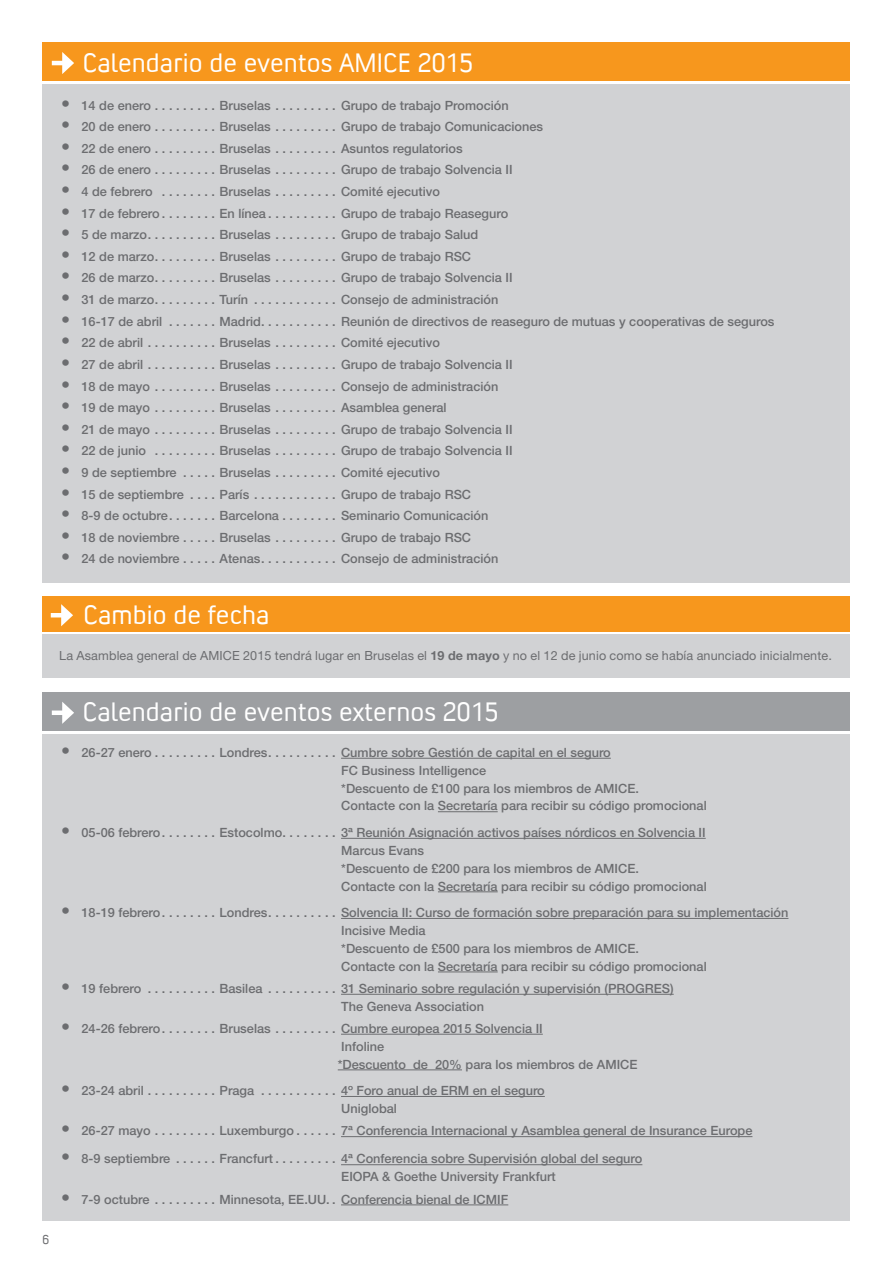
<style>
.page{position:relative;width:893px;height:1263px;background:#fff}
.page>*{position:absolute;margin:0;border:0;box-sizing:border-box;transform-origin:0 0}
.Amice_TITEL{font:27px "Convection";letter-spacing:.005em;color:#fff}
.t1{font:13.05px "Convection";color:#6c6d70}
.t2{font:500 12.75px/17.9px "Helvetica Neue LT Std";color:#6c6d70}
.Amice_body_copy{font:12.6px "Helvetica Neue LT Std";letter-spacing:.01em;color:#6c6d70}
.s1{font-size:18px}
.s2{font-weight:700}
.s3{font-size:13.05px}
</style>
<div class="page">
<div style="left:43px;top:733px;width:807px;height:487px;background:#d1d2d4"></div>
<div style="left:43px;top:84px;width:807px;height:499px;background:#d1d2d4"></div>
<div style="left:43px;top:43px;width:807px;height:38px;background:#f7971d"></div>
<hr style="left:52px;top:61px;width:14px;height:4px;background:#fff">
<svg style="left:62px;top:52px;width:12px;height:22px"></svg>
<div style="left:43px;top:692px;width:807px;height:38px;background:#9d9fa2"></div>
<div style="left:52px;top:710px;width:14px;height:5px;background:#fff"></div>
<svg style="left:62px;top:702px;width:12px;height:22px"></svg>
<hr style="left:341px;top:758px;width:270px;height:1px;background:#6c6d70">
<hr style="left:438px;top:811px;width:60px;height:1px;background:#6c6d70">
<hr style="left:341px;top:838px;width:365px;height:1px;background:#6c6d70">
<hr style="left:438px;top:891px;width:60px;height:1px;background:#6c6d70">
<hr style="left:341px;top:918px;width:447px;height:1px;background:#6c6d70">
<hr style="left:438px;top:971px;width:60px;height:1px;background:#6c6d70">
<hr style="left:341px;top:994px;width:333px;height:1px;background:#6c6d70">
<hr style="left:341px;top:1034px;width:202px;height:1px;background:#6c6d70">
<hr style="left:338px;top:1069px;width:124px;height:1px;background:#6c6d70">
<hr style="left:341px;top:1096px;width:204px;height:1px;background:#6c6d70">
<hr style="left:341px;top:1136px;width:411px;height:1px;background:#6c6d70">
<hr style="left:341px;top:1164px;width:301px;height:1px;background:#6c6d70">
<hr style="left:341px;top:1204px;width:167px;height:1px;background:#6c6d70">
<div style="left:43px;top:597px;width:807px;height:35px;background:#f7971d"></div>
<hr style="left:51px;top:613px;width:14px;height:4px;background:#fff">
<svg style="left:61px;top:604px;width:12px;height:22px"></svg>
<div style="left:43px;top:634px;width:807px;height:44px;background:#d1d2d4"></div>
<p class="Amice_TITEL" style="left:83px;top:45px;width:392px">Calendario de eventos AMICE 2015</p>
<p class="t2" style="left:61px;top:96px;width:449px"><span class="s1">•</span> 14 de enero . . . . . . . . . Bruselas . . . . . . . . . Grupo de trabajo Promoción</p>
<p class="t2" style="left:61px;top:118px;width:483px"><span class="s1">•</span> 20 de enero . . . . . . . . . Bruselas . . . . . . . . . Grupo de trabajo Comunicaciones</p>
<p class="t2" style="left:61px;top:139px;width:403px"><span class="s1">•</span> 22 de enero . . . . . . . . . Bruselas . . . . . . . . . Asuntos regulatorios</p>
<p class="t2" style="left:61px;top:161px;width:453px"><span class="s1">•</span> 26 de enero . . . . . . . . . Bruselas . . . . . . . . . Grupo de trabajo Solvencia II</p>
<p class="t2" style="left:61px;top:182px;width:380px"><span class="s1">•</span> 4 de febrero . . . . . . . . Bruselas . . . . . . . . . Comité ejecutivo</p>
<p class="t2" style="left:61px;top:204px;width:448px"><span class="s1">•</span> 17 de febrero . . . . . . . . En línea . . . . . . . . . . Grupo de trabajo Reaseguro</p>
<p class="t2" style="left:61px;top:226px;width:418px"><span class="s1">•</span> 5 de marzo . . . . . . . . . . Bruselas . . . . . . . . . Grupo de trabajo Salud</p>
<p class="t2" style="left:61px;top:247px;width:411px"><span class="s1">•</span> 12 de marzo . . . . . . . . . Bruselas . . . . . . . . . Grupo de trabajo RSC</p>
<p class="t2" style="left:61px;top:269px;width:453px"><span class="s1">•</span> 26 de marzo . . . . . . . . . Bruselas . . . . . . . . . Grupo de trabajo Solvencia II</p>
<p class="t2" style="left:61px;top:290px;width:439px"><span class="s1">•</span> 31 de marzo . . . . . . . . . Turín . . . . . . . . . . . . Consejo de administración</p>
<p class="t2" style="left:61px;top:312px;width:715px"><span class="s1">•</span> 16-17 de abril . . . . . . . Madrid . . . . . . . . . . . Reunión de directivos de reaseguro de mutuas y cooperativas de seguros</p>
<p class="t2" style="left:61px;top:334px;width:380px"><span class="s1">•</span> 22 de abril . . . . . . . . . . Bruselas . . . . . . . . . Comité ejecutivo</p>
<p class="t2" style="left:61px;top:355px;width:453px"><span class="s1">•</span> 27 de abril . . . . . . . . . . Bruselas . . . . . . . . . Grupo de trabajo Solvencia II</p>
<p class="t2" style="left:61px;top:377px;width:439px"><span class="s1">•</span> 18 de mayo . . . . . . . . . Bruselas . . . . . . . . . Consejo de administración</p>
<p class="t2" style="left:61px;top:398px;width:387px"><span class="s1">•</span> 19 de mayo . . . . . . . . . Bruselas . . . . . . . . . Asamblea general</p>
<p class="t2" style="left:61px;top:420px;width:453px"><span class="s1">•</span> 21 de mayo . . . . . . . . . Bruselas . . . . . . . . . Grupo de trabajo Solvencia II</p>
<p class="t2" style="left:61px;top:442px;width:453px"><span class="s1">•</span> 22 de junio . . . . . . . . . Bruselas . . . . . . . . . Grupo de trabajo Solvencia II</p>
<p class="t2" style="left:61px;top:463px;width:380px"><span class="s1">•</span> 9 de septiembre . . . . . Bruselas . . . . . . . . . Comité ejecutivo</p>
<p class="t2" style="left:61px;top:485px;width:411px"><span class="s1">•</span> 15 de septiembre . . . . París . . . . . . . . . . . . Grupo de trabajo RSC</p>
<p class="t2" style="left:61px;top:507px;width:429px"><span class="s1">•</span> 8-9 de octubre . . . . . . . Barcelona . . . . . . . . Seminario Comunicación</p>
<p class="t2" style="left:61px;top:528px;width:411px"><span class="s1">•</span> 18 de noviembre . . . . . Bruselas . . . . . . . . . Grupo de trabajo RSC</p>
<p class="t2" style="left:61px;top:550px;width:439px"><span class="s1">•</span> 24 de noviembre . . . . . Atenas . . . . . . . . . . . Consejo de administración</p>
<p class="Amice_TITEL" style="left:83px;top:598px;width:188px">Cambio de fecha</p>
<p class="Amice_body_copy" style="left:59px;top:648px;width:774px">La Asamblea general de AMICE 2015 tendrá lugar en Bruselas el <span class="s2">19 de mayo</span> y no el 12 de junio como se había anunciado inicialmente<span class="s3">.</span></p>
<p class="t1" style="left:43px;top:1231px;width:8px">6</p>
<p class="Amice_TITEL" style="left:83px;top:695px;width:417px">Calendario de eventos externos 2015</p>
<p class="t2" style="left:341px;top:743px;width:367px;text-indent:-280px"><span class="s1">•</span> 26-27 enero . . . . . . . . . Londres . . . . . . . . . . Cumbre sobre Gestión de capital en el seguro<br>FC Business Intelligence<br>*Descuento de £100 para los miembros de AMICE.<br>Contacte con la Secretaría para recibir su código promocional</p>
<p class="t2" style="left:341px;top:823px;width:367px;text-indent:-280px"><span class="s1">•</span> 05-06 febrero . . . . . . . . Estocolmo . . . . . . . . 3ª Reunión Asignación activos países nórdicos en Solvencia II Marcus Evans<br>*Descuento de £200 para los miembros de AMICE.<br>Contacte con la Secretaría para recibir su código promocional</p>
<p class="t2" style="left:341px;top:903px;width:449px;text-indent:-280px"><span class="s1">•</span> 18-19 febrero . . . . . . . . Londres . . . . . . . . . . Solvencia II: Curso de formación sobre preparación para su implementación Incisive Media<br>*Descuento de £500 para los miembros de AMICE.<br>Contacte con la Secretaría para recibir su código promocional</p>
<p class="t2" style="left:341px;top:979px;width:334px;text-indent:-280px"><span class="s1">•</span> 19 febrero . . . . . . . . . . Basilea . . . . . . . . . . 31 Seminario sobre regulación y supervisión (PROGRES)<br>The Geneva Association</p>
<p class="t2" style="left:338px;top:1019px;width:301px;text-indent:-276px"><span class="s1">•</span> 24-26 febrero . . . . . . . . Bruselas . . . . . . . . . Cumbre europea 2015 Solvencia II<br>Infoline<br>*Descuento de 20% para los miembros de AMICE</p>
<p class="t2" style="left:341px;top:1081px;width:205px;text-indent:-280px"><span class="s1">•</span> 23-24 abril . . . . . . . . . . Praga . . . . . . . . . . . 4º Foro anual de ERM en el seguro<br>Uniglobal</p>
<p class="t2" style="left:61px;top:1122px;width:693px"><span class="s1">•</span> 26-27 mayo . . . . . . . . . Luxemburgo . . . . . . 7ª Conferencia Internacional y Asamblea general de Insurance Europe</p>
<p class="t2" style="left:341px;top:1150px;width:303px;text-indent:-280px"><span class="s1">•</span> 8-9 septiembre . . . . . . Francfurt . . . . . . . . . 4ª Conferencia sobre Supervisión global del seguro<br>EIOPA &amp; Goethe University Frankfurt</p>
<p class="t2" style="left:61px;top:1190px;width:448px"><span class="s1">•</span> 7-9 octubre . . . . . . . . . Minnesota, EE.UU. . Conferencia bienal de ICMIF</p>
</div>
